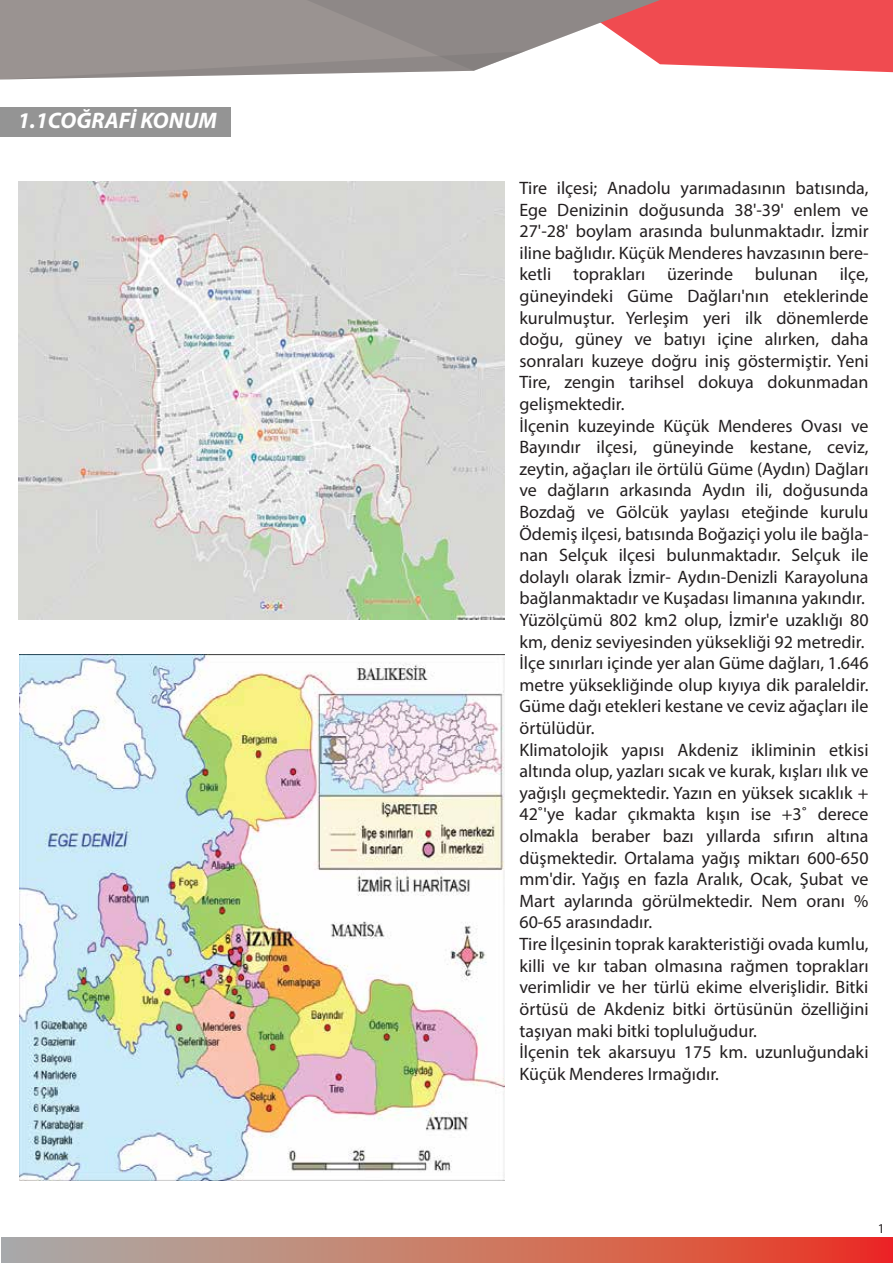
<style>
.page{position:relative;width:893px;height:1263px;background:#fff}
.page>*{position:absolute;margin:0;border:0;box-sizing:border-box;transform-origin:0 0}
.t1{font:italic 700 22.5px "Myriad Pro";color:#fff}
.t2{font:18px/21.6px "Myriad Pro";color:#231f20}
.t3{font:13.5px "Myriad Pro";color:#231f20}
</style>
<div class="page">
<svg style="left:0;top:0;width:893px;height:80px"></svg>
<svg style="left:2px;top:1237px;width:891px;height:26px;background:#ca7766"></svg>
<div style="left:0;top:107px;width:230px;height:30px;background:#949494"></div>
<img style="left:19px;top:181px;width:485px;height:438px">
<img style="left:20px;top:654px;width:484px;height:527px">
<p class="t1" style="left:18px;top:106px;width:201px">1.1COĞRAFİ KONUM</p>
<p class="t2" style="left:519px;top:177px;width:351px">Tire ilçesi; Anadolu yarımadasının batısında, Ege Denizinin doğusunda 38'-39' enlem ve 27'-28' boylam arasında bulunmaktadır. İzmir iline bağlıdır. Küçük Menderes havzasının bere&shy;ketli toprakları üzerinde bulunan ilçe, güneyindeki Güme Dağları'nın eteklerinde kurulmuştur. Yerleşim yeri ilk dönemlerde doğu, güney ve batıyı içine alırken, daha sonraları kuzeye doğru iniş göstermiştir. Yeni Tire, zengin tarihsel dokuya dokunmadan gelişmektedir.<br>İlçenin kuzeyinde Küçük Menderes Ovası ve Bayındır ilçesi, güneyinde kestane, ceviz, zeytin, ağaçları ile örtülü Güme (Aydın) Dağları ve dağların arkasında Aydın ili, doğusunda Bozdağ ve Gölcük yaylası eteğinde kurulu Ödemiş ilçesi, batısında Boğaziçi yolu ile bağla&shy;nan Selçuk ilçesi bulunmaktadır. Selçuk ile dolaylı olarak İzmir- Aydın-Denizli Karayoluna bağlanmaktadır ve Kuşadası limanına yakındır.<br>Yüzölçümü 802 km2 olup, İzmir'e uzaklığı 80 km, deniz seviyesinden yüksekliği 92 metredir.<br>İlçe sınırları içinde yer alan Güme dağları, 1.646 metre yüksekliğinde olup kıyıya dik paraleldir.<br>Güme dağı etekleri kestane ve ceviz ağaçları ile örtülüdür.<br>Klimatolojik yapısı Akdeniz ikliminin etkisi altında olup, yazları sıcak ve kurak, kışları ılık ve yağışlı geçmektedir. Yazın en yüksek sıcaklık + 42˚'ye kadar çıkmakta kışın ise +3˚ derece olmakla beraber bazı yıllarda sıfırın altına düşmektedir. Ortalama yağış miktarı 600-650 mm'dir. Yağış en fazla Aralık, Ocak, Şubat ve Mart aylarında görülmektedir. Nem oranı % 60-65 arasındadır.<br>Tire İlçesinin toprak karakteristiği ovada kumlu, killi ve kır taban olmasına rağmen toprakları verimlidir ve her türlü ekime elverişlidir. Bitki örtüsü de Akdeniz bitki örtüsünün özelliğini taşıyan maki bitki topluluğudur.<br>İlçenin tek akarsuyu 175 km. uzunluğundaki Küçük Menderes Irmağıdır.</p>
<p class="t3" style="left:878px;top:1220px;width:8px">1</p>
</div>
